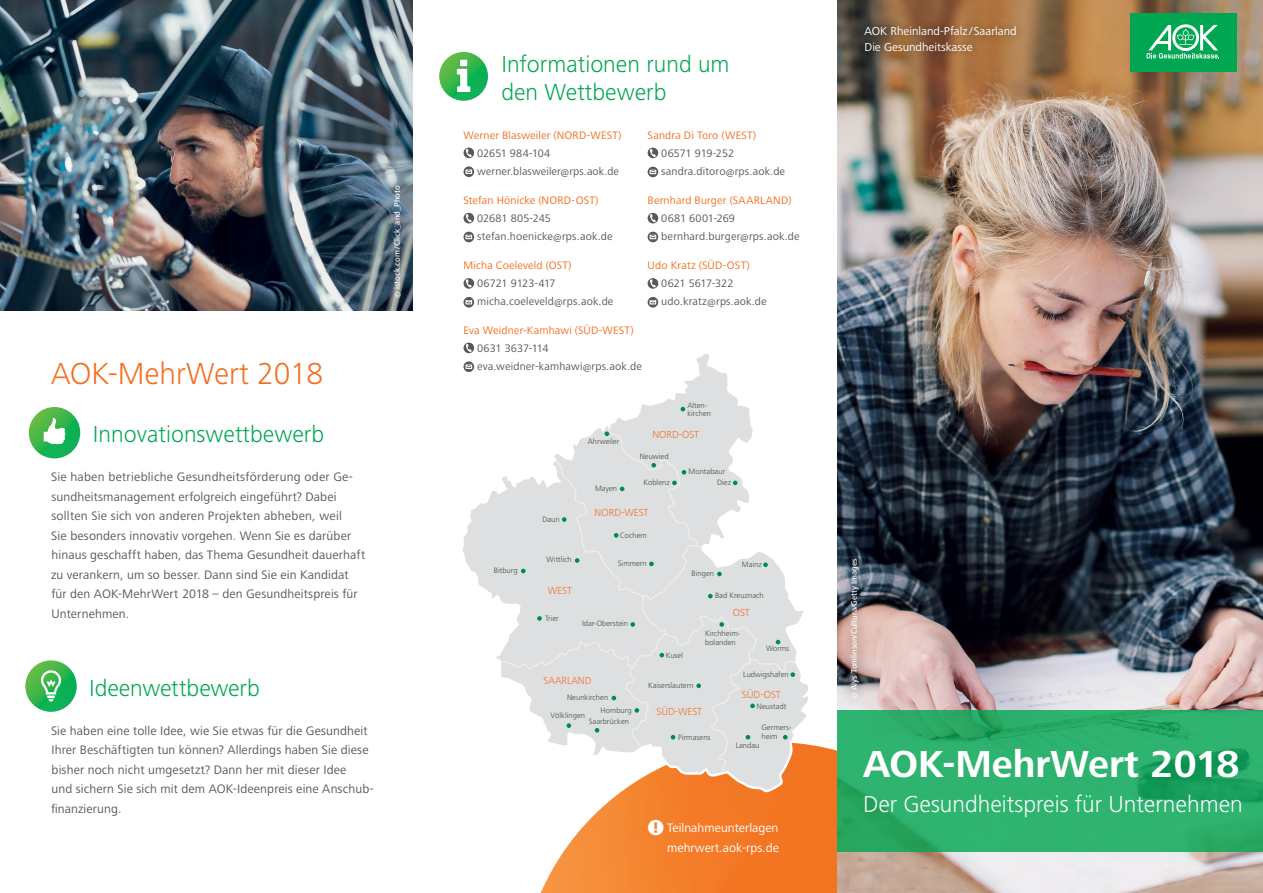
<style>
.page{position:relative;width:1263px;height:893px;background:#fff}
.page>*{position:absolute;margin:0;border:0;box-sizing:border-box;transform-origin:0 0}
.t1{font:700 39px "Frutiger Next LT";color:#fff}
.t2{font:300 31.5px "Frutiger Next LT";color:#f36f21}
.t3{font:300 24px/28.5px "Frutiger Next LT";color:#00a651}
.t4{font:300 24px "Frutiger Next LT";color:#fff}
.t5{font:12.75px/19.5px "Frutiger Next LT";letter-spacing:.01em;color:#58595b}
.t6{font:12.75px/19.5px "Frutiger Next LT";color:#fff}
.t7{font:12px/15.8px "Frutiger Next LT";color:#fff}
.t8{font:11.25px/18px "Frutiger Next LT";letter-spacing:.01em;color:#58595b}
.t9{font:11.25px "Frutiger Next LT";letter-spacing:.015em;color:#f36f21}
.t10{font:300 10.5px "Frutiger Next LT";color:#f36f21}
.t11{font:500 8.25px "Frutiger Next LT";color:#fff}
.t12{font:300 7.65px/9.1px "Frutiger";color:#46524e}
</style>
<div class="page">
<svg style="left:541px;top:742px;width:297px;height:151px;background:#f48c41"></svg>
<img style="left:0;top:0;width:412px;height:310px">
<img style="left:838px;top:0;width:425px;height:893px">
<div style="left:856px;top:18px;width:169px;height:41px;background:#000;opacity:.45"></div>
<div style="left:1130px;top:13px;width:106px;height:58px;background:#00a651"></div>
<svg style="left:1146px;top:24px;width:73px;height:35px"></svg>
<svg style="left:838px;top:710px;width:425px;height:141px;background:#2aae6a"></svg>
<svg style="left:25px;top:660px;width:52px;height:52px"></svg>
<svg style="left:35px;top:663px;width:42px;height:49px"></svg>
<svg style="left:463px;top:148px;width:11px;height:10px"></svg>
<svg style="left:466px;top:149px;width:6px;height:8px"></svg>
<svg style="left:463px;top:166px;width:11px;height:11px"></svg>
<svg style="left:464px;top:168px;width:9px;height:6px"></svg>
<svg style="left:463px;top:213px;width:11px;height:10px"></svg>
<svg style="left:466px;top:214px;width:6px;height:8px"></svg>
<svg style="left:463px;top:232px;width:11px;height:10px"></svg>
<svg style="left:464px;top:234px;width:9px;height:5px"></svg>
<svg style="left:463px;top:278px;width:11px;height:11px"></svg>
<svg style="left:466px;top:279px;width:6px;height:8px"></svg>
<svg style="left:463px;top:297px;width:11px;height:11px"></svg>
<svg style="left:464px;top:299px;width:9px;height:5px"></svg>
<svg style="left:648px;top:148px;width:10px;height:10px"></svg>
<svg style="left:650px;top:149px;width:6px;height:8px"></svg>
<svg style="left:648px;top:167px;width:10px;height:10px"></svg>
<svg style="left:648px;top:169px;width:9px;height:5px"></svg>
<svg style="left:648px;top:213px;width:10px;height:10px"></svg>
<svg style="left:650px;top:214px;width:6px;height:8px"></svg>
<svg style="left:648px;top:232px;width:10px;height:10px"></svg>
<svg style="left:648px;top:234px;width:9px;height:5px"></svg>
<svg style="left:648px;top:278px;width:10px;height:11px"></svg>
<svg style="left:650px;top:279px;width:6px;height:8px"></svg>
<svg style="left:648px;top:297px;width:10px;height:11px"></svg>
<svg style="left:648px;top:299px;width:9px;height:5px"></svg>
<svg style="left:439px;top:52px;width:49px;height:49px"></svg>
<svg style="left:451px;top:54px;width:37px;height:47px"></svg>
<svg style="left:463px;top:343px;width:11px;height:10px"></svg>
<svg style="left:466px;top:344px;width:6px;height:8px"></svg>
<svg style="left:462px;top:354px;width:346px;height:436px"></svg>
<svg style="left:696px;top:683px;width:5px;height:5px"></svg>
<svg style="left:659px;top:653px;width:5px;height:4px"></svg>
<svg style="left:790px;top:672px;width:5px;height:5px"></svg>
<svg style="left:750px;top:704px;width:5px;height:4px"></svg>
<svg style="left:591px;top:728px;width:204px;height:64px"></svg>
<svg style="left:763px;top:562px;width:5px;height:5px"></svg>
<svg style="left:776px;top:640px;width:4px;height:4px"></svg>
<svg style="left:680px;top:407px;width:5px;height:4px"></svg>
<svg style="left:733px;top:481px;width:4px;height:4px"></svg>
<svg style="left:501px;top:428px;width:223px;height:206px;background:#e0e2e2"></svg>
<svg style="left:634px;top:708px;width:5px;height:5px"></svg>
<svg style="left:611px;top:696px;width:5px;height:4px"></svg>
<svg style="left:566px;top:723px;width:5px;height:5px"></svg>
<svg style="left:29px;top:407px;width:51px;height:51px"></svg>
<svg style="left:38px;top:407px;width:42px;height:51px"></svg>
<div style="left:382px;top:175px;width:30px;height:133px;background:#000;opacity:.5"></div>
<div style="left:840px;top:548px;width:29px;height:161px;background:#000;opacity:.5"></div>
<svg style="left:648px;top:820px;width:15px;height:16px"></svg>
<p class="t11" style="left:392px;top:298px;width:114px;rotate:-90deg">© istock.com/Click_and_Photo</p>
<h2 class="t2" style="left:51px;top:356px;width:274px">AOK-MehrWert 2018</h2>
<h3 class="t3" style="left:93px;top:420px;width:233px">Innovationswettbewerb</h3>
<p class="t5" style="left:51px;top:467px;width:316px">Sie haben betriebliche Gesundheitsförderung oder Ge&shy;sundheitsmanagement erfolgreich eingeführt? Dabei sollten Sie sich von anderen Projekten abheben, weil<br>Sie besonders innovativ vorgehen. Wenn Sie es darüber hinaus geschafft haben, das Thema Gesundheit dauerhaft zu verankern, um so besser. Dann sind Sie ein Kandidat für den AOK-MehrWert 2018 – den Gesundheitspreis für Unternehmen.</p>
<h3 class="t3" style="left:89px;top:673px;width:172px">Ideenwettbewerb</h3>
<p class="t5" style="left:51px;top:721px;width:324px">Sie haben eine tolle Idee, wie Sie etwas für die Gesundheit Ihrer Beschäftigten tun können? Allerdings haben Sie diese bisher noch nicht umgesetzt? Dann her mit dieser Idee<br>und sichern Sie sich mit dem AOK-Ideenpreis eine Anschub&shy;finanzierung.</p>
<h3 class="t3" style="left:501px;top:49px;width:230px">Informationen rund um den Wettbewerb</h3>
<p class="t9" style="left:463px;top:129px;width:160px">Werner Blasweiler (NORD-WEST)</p>
<p class="t8" style="left:477px;top:144px;width:143px">02651 984-104 werner.blasweiler@rps.aok.de</p>
<p class="t9" style="left:463px;top:194px;width:137px">Stefan Hönicke (NORD-OST)</p>
<p class="t8" style="left:477px;top:209px;width:137px">02681 805-245 stefan.hoenicke@rps.aok.de</p>
<p class="t9" style="left:463px;top:259px;width:110px">Micha Coeleveld (OST)</p>
<p class="t8" style="left:477px;top:274px;width:138px">06721 9123-417 micha.coeleveld@rps.aok.de</p>
<p class="t9" style="left:648px;top:129px;width:110px">Sandra Di Toro (WEST)</p>
<p class="t8" style="left:661px;top:144px;width:125px">06571 919-252 sandra.ditoro@rps.aok.de</p>
<p class="t9" style="left:648px;top:194px;width:145px">Bernhard Burger (SAARLAND)</p>
<p class="t8" style="left:661px;top:209px;width:140px">0681 6001-269 bernhard.burger@rps.aok.de</p>
<p class="t9" style="left:648px;top:259px;width:104px">Udo Kratz (SÜD-OST)</p>
<p class="t8" style="left:661px;top:274px;width:107px">0621 5617-322 udo.kratz@rps.aok.de</p>
<p class="t9" style="left:463px;top:324px;width:172px">Eva Weidner-Kamhawi (SÜD-WEST)</p>
<p class="t8" style="left:477px;top:339px;width:166px">0631 3637-114 eva.weidner-kamhawi@rps.aok.de</p>
<p class="t12" style="left:588px;top:437px;width:33px">Ahrweiler</p>
<p class="t12" style="left:687px;top:401px;width:25px;line-height:8.4px">Alten&shy;kirchen</p>
<p class="t10" style="left:652px;top:429px;width:48px">NORD-OST</p>
<p class="t12" style="left:494px;top:565px;width:25px">Bitburg</p>
<p class="t12" style="left:542px;top:514px;width:19px">Daun</p>
<p class="t12" style="left:546px;top:555px;width:27px">Wittlich</p>
<p class="t10" style="left:548px;top:584px;width:26px">WEST</p>
<p class="t12" style="left:545px;top:614px;width:15px">Trier</p>
<p class="t12" style="left:595px;top:484px;width:24px">Mayen</p>
<p class="t12" style="left:640px;top:451px;width:30px">Neuwied</p>
<p class="t12" style="left:643px;top:478px;width:28px">Koblenz</p>
<p class="t10" style="left:595px;top:507px;width:55px">NORD-WEST</p>
<p class="t12" style="left:620px;top:531px;width:29px">Cochem</p>
<p class="t12" style="left:618px;top:559px;width:31px">Simmern</p>
<p class="t12" style="left:582px;top:619px;width:47px">Idar-Oberstein</p>
<p class="t12" style="left:689px;top:467px;width:38px">Montabaur</p>
<p class="t12" style="left:717px;top:478px;width:16px">Diez</p>
<p class="t12" style="left:692px;top:569px;width:24px">Bingen</p>
<p class="t12" style="left:742px;top:560px;width:21px">Mainz</p>
<p class="t12" style="left:715px;top:591px;width:50px">Bad Kreuznach</p>
<p class="t10" style="left:733px;top:606px;width:19px">OST</p>
<p class="t12" style="left:666px;top:651px;width:19px">Kusel</p>
<p class="t12" style="left:705px;top:628px;width:37px">Kirchheim&shy;bolanden</p>
<p class="t12" style="left:766px;top:644px;width:25px">Worms</p>
<p class="t10" style="left:544px;top:675px;width:50px">SAARLAND</p>
<p class="t12" style="left:567px;top:693px;width:43px">Neunkirchen</p>
<p class="t12" style="left:551px;top:711px;width:36px">Völklingen</p>
<p class="t12" style="left:601px;top:705px;width:33px">Homburg</p>
<p class="t12" style="left:589px;top:717px;width:42px">Saarbrücken</p>
<p class="t12" style="left:648px;top:681px;width:47px">Kaiserslautern</p>
<p class="t10" style="left:656px;top:706px;width:47px">SÜD-WEST</p>
<p class="t12" style="left:678px;top:732px;width:34px">Pirmasens</p>
<p class="t12" style="left:743px;top:670px;width:47px">Ludwigshafen</p>
<p class="t10" style="left:742px;top:689px;width:40px">SÜD-OST</p>
<p class="t12" style="left:757px;top:701px;width:31px">Neustadt</p>
<p class="t12" style="left:761px;top:723px;width:32px">Germers&shy;heim</p>
<p class="t12" style="left:736px;top:741px;width:25px">Landau</p>
<p class="t6" style="left:667px;top:818px;width:113px">Teilnahmeunterlagen mehrwert.aok-rps.de</p>
<p class="t7" style="left:864px;top:24px;width:154px">AOK Rheinland-Pfalz /Saarland<br>Die Gesundheitskasse</p>
<p class="t11" style="left:849px;top:699px;width:142px;rotate:-90deg">© Alys Tomlinson/Cultura/Getty Images</p>
<h1 class="t1" style="left:863px;top:743px;width:378px">AOK-MehrWert 2018</h1>
<h3 class="t4" style="left:863px;top:791px;width:381px">Der Gesundheitspreis für Unternehmen</h3>
</div>
